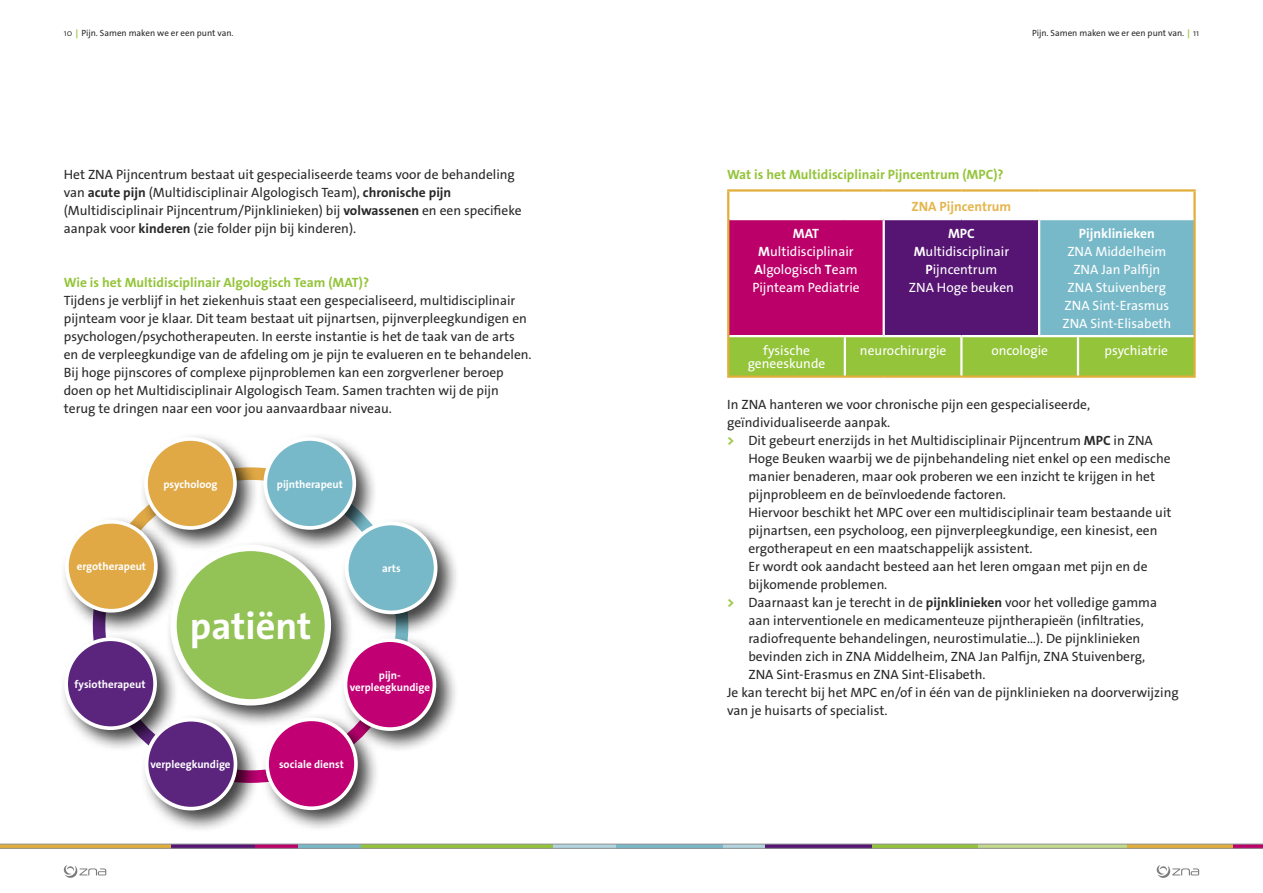
<style>
.page{position:relative;width:1263px;height:893px;background:#fff}
.page>*{position:absolute;margin:0;border:0;box-sizing:border-box;transform-origin:0 0}
.t1{font:700 38.4px "The Sans Os F";color:#fff}
.t2{font:13.5px/18px "The Sans Os F";color:#292929}
.t3{font:13.5px/18px "The Sans Os F";color:#fff;text-align:center}
.t4{font:700 13.5px "The Sans Os F";color:#94c43a}
.t5{font:700 13.5px "The Sans Os F";color:#e4b64e}
.t6{font:700 13.5px "The Sans Os F";color:#fff}
.t7{font:700 11.1px/12.3px "The Sans Os F";color:#fff;text-align:center}
.t8{font:9px "The Sans Os F";color:#292929}
.s1{font-weight:300}
.s2{font-weight:700;color:#a1c94e}
.s3{font-weight:700}
.s4{font-weight:800;color:#a1c94e}
</style>
<div class="page">
<svg style="left:0;top:844px;width:1263px;height:4px;background:#9e9975"></svg>
<svg style="left:1157px;top:865px;width:42px;height:13px"></svg>
<svg style="left:64px;top:865px;width:42px;height:13px"></svg>
<div style="left:728px;top:219px;width:156px;height:117px;background:#bb0069"></div>
<div style="left:884px;top:219px;width:155px;height:117px;background:#561573"></div>
<div style="left:1039px;top:219px;width:155px;height:117px;background:#78b9c9"></div>
<div style="left:729px;top:337px;width:464px;height:38px;background:#94c43a"></div>
<hr style="left:727px;top:189px;width:118px;height:3px;background:#e1ae39">
<hr style="left:727px;top:192px;width:2px;height:27px;background:#e1ae39">
<hr style="left:845px;top:189px;width:39px;height:3px;background:#e1ae39">
<hr style="left:884px;top:189px;width:77px;height:3px;background:#e1ae39">
<hr style="left:961px;top:189px;width:78px;height:3px;background:#e1ae39">
<hr style="left:1039px;top:189px;width:39px;height:3px;background:#e1ae39">
<hr style="left:1078px;top:189px;width:118px;height:3px;background:#e1ae39">
<hr style="left:1193px;top:192px;width:3px;height:27px;background:#e1ae39">
<hr style="left:727px;top:219px;width:2px;height:117px;background:#e1ae39">
<hr style="left:1193px;top:219px;width:3px;height:117px;background:#e1ae39">
<hr style="left:727px;top:336px;width:2px;height:39px;background:#e1ae39">
<hr style="left:1193px;top:336px;width:3px;height:39px;background:#e1ae39">
<hr style="left:727px;top:375px;width:118px;height:3px;background:#e1ae39">
<hr style="left:845px;top:375px;width:39px;height:3px;background:#e1ae39">
<hr style="left:884px;top:375px;width:77px;height:3px;background:#e1ae39">
<hr style="left:961px;top:375px;width:78px;height:3px;background:#e1ae39">
<hr style="left:1039px;top:375px;width:39px;height:3px;background:#e1ae39">
<hr style="left:1078px;top:375px;width:118px;height:3px;background:#e1ae39">
<hr style="left:729px;top:218px;width:116px;height:2px;background:#fff">
<hr style="left:845px;top:218px;width:39px;height:2px;background:#fff">
<hr style="left:884px;top:218px;width:77px;height:2px;background:#fff">
<hr style="left:882px;top:220px;width:3px;height:115px;background:#fff">
<hr style="left:961px;top:218px;width:78px;height:2px;background:#fff">
<hr style="left:1039px;top:218px;width:39px;height:2px;background:#fff">
<hr style="left:1038px;top:220px;width:2px;height:115px;background:#fff">
<hr style="left:1078px;top:218px;width:115px;height:2px;background:#fff">
<hr style="left:729px;top:335px;width:116px;height:2px;background:#fff">
<hr style="left:845px;top:335px;width:39px;height:2px;background:#fff">
<hr style="left:844px;top:337px;width:2px;height:38px;background:#fff">
<hr style="left:884px;top:335px;width:77px;height:2px;background:#fff">
<hr style="left:961px;top:335px;width:78px;height:2px;background:#fff">
<hr style="left:960px;top:337px;width:2px;height:38px;background:#fff">
<hr style="left:1039px;top:335px;width:39px;height:2px;background:#fff">
<hr style="left:1078px;top:335px;width:115px;height:2px;background:#fff">
<hr style="left:1077px;top:337px;width:2px;height:38px;background:#fff">
<svg style="left:137px;top:513px;width:203px;height:200px"></svg>
<div style="left:60px;top:515px;width:121px;height:121px;background:#000;opacity:.75"></div>
<div style="left:67px;top:522px;width:89px;height:89px;background:#e0a945;border-radius:50%"></div>
<div style="left:65px;top:520px;width:93px;height:93px;border:4px solid #fff;border-radius:50%"></div>
<div style="left:139px;top:432px;width:121px;height:121px;background:#000;opacity:.75"></div>
<div style="left:146px;top:439px;width:89px;height:89px;background:#e0a945;border-radius:50%"></div>
<div style="left:144px;top:437px;width:93px;height:93px;border:4px solid #fff;border-radius:50%"></div>
<div style="left:259px;top:432px;width:120px;height:121px;background:#000;opacity:.75"></div>
<div style="left:265px;top:439px;width:89px;height:89px;background:#77b9c8;border-radius:50%"></div>
<div style="left:263px;top:437px;width:93px;height:93px;border:4px solid #fff;border-radius:50%"></div>
<div style="left:340px;top:517px;width:120px;height:120px;background:#000;opacity:.75"></div>
<div style="left:347px;top:523px;width:89px;height:89px;background:#77b9c8;border-radius:50%"></div>
<div style="left:345px;top:522px;width:92px;height:92px;border:4px solid #fff;border-radius:50%"></div>
<div style="left:339px;top:633px;width:120px;height:121px;background:#000;opacity:.75"></div>
<div style="left:345px;top:640px;width:89px;height:89px;background:#c10073;border-radius:50%"></div>
<div style="left:344px;top:638px;width:92px;height:93px;border:4px solid #fff;border-radius:50%"></div>
<div style="left:260px;top:713px;width:121px;height:120px;background:#000;opacity:.75"></div>
<div style="left:267px;top:719px;width:89px;height:89px;background:#c10073;border-radius:50%"></div>
<div style="left:265px;top:717px;width:93px;height:93px;border:4px solid #fff;border-radius:50%"></div>
<div style="left:140px;top:713px;width:120px;height:120px;background:#000;opacity:.75"></div>
<div style="left:147px;top:720px;width:88px;height:89px;background:#5b247d;border-radius:50%"></div>
<div style="left:145px;top:718px;width:92px;height:92px;border:4px solid #fff;border-radius:50%"></div>
<div style="left:60px;top:633px;width:120px;height:120px;background:#000;opacity:.75"></div>
<div style="left:66px;top:639px;width:89px;height:89px;background:#5b247d;border-radius:50%"></div>
<div style="left:64px;top:637px;width:93px;height:93px;border:4px solid #fff;border-radius:50%"></div>
<p class="t8" style="left:64px;top:28px;width:171px"><span class="s1">10</span><span class="s2">↕</span>Pijn. Samen maken we er een punt van.</p>
<p class="t8" style="left:1032px;top:28px;width:169px">Pijn. Samen maken we er een punt van.<span class="s2">↕</span><span class="s1">11</span></p>
<p class="t2" style="left:64px;top:165px;width:459px">Het ZNA Pijncentrum bestaat uit gespecialiseerde teams voor de behandeling van <span class="s3">acute pijn</span> (Multidisciplinair Algologisch Team), <span class="s3">chronische pijn </span>(Multidisciplinair Pijncentrum/Pijnklinieken) bij <span class="s3">volwassenen</span> en een specifieke aanpak voor <span class="s3">kinderen</span> (zie folder pijn bij kinderen).</p>
<p class="t4" style="left:64px;top:274px;width:307px">Wie is het Multidisciplinair Algologisch Team (MAT)?</p>
<p class="t2" style="left:64px;top:291px;width:469px">Tijdens je verblijf in het ziekenhuis staat een gespecialiseerd, multidisciplinair pijnteam voor je klaar. Dit team bestaat uit pijnartsen, pijnverpleegkundigen en psychologen/psychotherapeuten. In eerste instantie is het de taak van de arts en de verpleegkundige van de afdeling om je pijn te evalueren en te behandelen.<br>Bij hoge pijnscores of complexe pijnproblemen kan een zorgverlener beroep doen op het Multidisciplinair Algologisch Team. Samen trachten wij de pijn terug te dringen naar een voor jou aanvaardbaar niveau.</p>
<p class="t7" style="left:163px;top:478px;width:56px">psycholoog</p>
<p class="t7" style="left:277px;top:478px;width:68px">pijntherapeut</p>
<p class="t7" style="left:77px;top:561px;width:71px">ergotherapeut</p>
<p class="t7" style="left:75px;top:678px;width:72px">fysiotherapeut</p>
<h1 class="t1" style="left:190px;top:602px;width:123px">patiënt</h1>
<p class="t7" style="left:382px;top:562px;width:20px">arts</p>
<p class="t7" style="left:350px;top:669px;width:82px">pijn&shy;verpleegkundige</p>
<p class="t7" style="left:150px;top:758px;width:82px">verpleegkundige</p>
<p class="t7" style="left:279px;top:758px;width:66px">sociale dienst</p>
<p class="t4" style="left:727px;top:166px;width:278px">Wat is het Multidisciplinair Pijncentrum (MPC)?</p>
<p class="t5" style="left:911px;top:197px;width:101px">ZNA Pijncentrum</p>
<p class="t3" style="left:752px;top:224px;width:109px"><span class="s3">MAT<br>M</span>ultidisciplinair<br><span class="s3">A</span>lgologisch <span class="s3">T</span>eam<br>Pijnteam Pediatrie</p>
<p class="t3" style="left:909px;top:224px;width:107px"><span class="s3">MPC<br>M</span>ultidisciplinair<br><span class="s3">P</span>ijncentrum<br>ZNA Hoge beuken</p>
<p class="t6" style="left:1079px;top:224px;width:78px">Pijnklinieken</p>
<p class="t3" style="left:1062px;top:242px;width:110px">ZNA Middelheim<br>ZNA Jan Palfijn<br>ZNA Stuivenberg<br>ZNA Sint-Erasmus<br>ZNA Sint-Elisabeth</p>
<p class="t3" style="left:748px;top:343px;width:79px;line-height:13.5px">fysische geneeskunde</p>
<p class="t3" style="left:860px;top:341px;width:88px">neurochirurgie</p>
<p class="t3" style="left:991px;top:341px;width:58px">oncologie</p>
<p class="t3" style="left:1104px;top:341px;width:65px">psychiatrie</p>
<p class="t2" style="left:727px;top:395px;width:365px">In ZNA hanteren we voor chronische pijn een gespecialiseerde,</p>
<p class="t2" style="left:727px;top:413px;width:165px">geïndividualiseerde aanpak.</p>
<p class="t2" style="left:727px;top:431px;width:427px"><span class="s4">&gt;</span> Dit gebeurt enerzijds in het Multidisciplinair Pijncentrum <span class="s3">MPC</span> in ZNA</p>
<p class="t2" style="left:748px;top:449px;width:424px">Hoge Beuken waarbij we de pijnbehandeling niet enkel op een medische</p>
<p class="t2" style="left:748px;top:467px;width:408px">manier benaderen, maar ook proberen we een inzicht te krijgen in het</p>
<p class="t2" style="left:748px;top:485px;width:259px">pijnprobleem en de beïnvloedende factoren.</p>
<p class="t2" style="left:748px;top:503px;width:425px">Hiervoor beschikt het MPC over een multidisciplinair team bestaande uit</p>
<p class="t2" style="left:748px;top:521px;width:411px">pijnartsen, een psycholoog, een pijnverpleegkundige, een kinesist, een</p>
<p class="t2" style="left:748px;top:539px;width:286px">ergotherapeut en een maatschappelijk assistent.</p>
<p class="t2" style="left:748px;top:557px;width:401px">Er wordt ook aandacht besteed aan het leren omgaan met pijn en de</p>
<p class="t2" style="left:748px;top:575px;width:140px">bijkomende problemen.</p>
<p class="t2" style="left:727px;top:593px;width:431px"><span class="s4">&gt;</span> Daarnaast kan je terecht in de <span class="s3">pijnklinieken</span> voor het volledige gamma</p>
<p class="t2" style="left:748px;top:611px;width:397px">aan interventionele en medicamenteuze pijntherapieën (infiltraties,</p>
<p class="t2" style="left:748px;top:629px;width:393px">radiofrequente behandelingen, neurostimulatie…). De pijnklinieken</p>
<p class="t2" style="left:748px;top:647px;width:398px">bevinden zich in ZNA Middelheim, ZNA Jan Palfijn, ZNA Stuivenberg,</p>
<p class="t2" style="left:748px;top:665px;width:238px">ZNA Sint-Erasmus en ZNA Sint-Elisabeth.</p>
<p class="t2" style="left:727px;top:683px;width:453px">Je kan terecht bij het MPC en/of in één van de pijnklinieken na doorverwijzing</p>
<p class="t2" style="left:727px;top:701px;width:162px">van je huisarts of specialist.</p>
</div>
